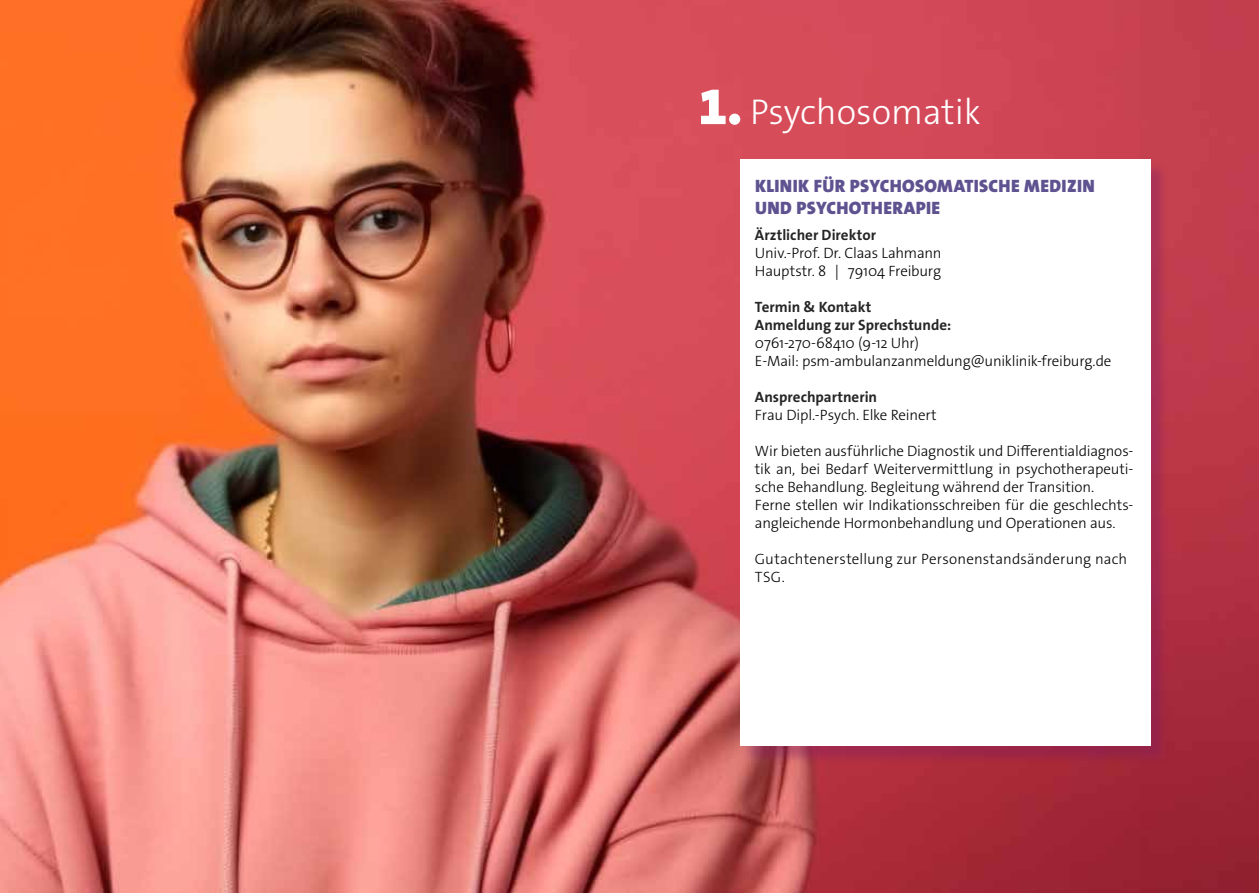
<style>
.page{position:relative;width:1259px;height:893px;background:#fff}
.page>*{position:absolute;margin:0;border:0;box-sizing:border-box;transform-origin:0 0}
.t1{font:300 36px "The Sans Os F";color:#fff}
.t2{font:900 18px/21.6px "The Sans Os F";letter-spacing:.02em;color:#5f5290}
.t3{font:300 15px/18px "The Sans Os F";letter-spacing:-.01em;color:#000}
.t4{font:700 15px/18px "The Sans Os F";color:#262626}
.t5{font:300 15px/18px "The Sans Os F";letter-spacing:.01em;color:#000}
.s1{font-weight:900;font-size:51px}
</style>
<div class="page">
<img style="left:0;top:0;width:1259px;height:893px">
<div style="left:742px;top:162px;width:427px;height:603px;background:#7c1a64;opacity:.36"></div>
<div style="left:740px;top:159px;width:410px;height:587px;background:#fff"></div>
<h1 class="t1" style="left:699px;top:89px;width:283px"><span class="s1">1.</span> Psychosomatik</h1>
<p class="t2" style="left:755px;top:175px;width:341px">KLINIK FÜR PSYCHOSOMATISCHE MEDIZIN<br>UND PSYCHOTHERAPIE</p>
<p class="t4" style="left:755px;top:226px;width:123px">Ärztlicher Direktor</p>
<p class="t3" style="left:755px;top:244px;width:188px">Univ.-Prof. Dr. Claas Lahmann<br>Hauptstr. 8 ↕ 79104 Freiburg</p>
<p class="t4" style="left:755px;top:298px;width:198px">Termin &amp; Kontakt<br>Anmeldung zur Sprechstunde:</p>
<p class="t3" style="left:755px;top:334px;width:358px">0761-270-68410 (9-12 Uhr)<br>E-Mail: psm-ambulanzanmeldung@uniklinik-freiburg.de</p>
<p class="t4" style="left:755px;top:388px;width:124px">Ansprechpartnerin</p>
<p class="t3" style="left:755px;top:406px;width:183px">Frau Dipl.-Psych. Elke Reinert</p>
<p class="t3" style="left:755px;top:442px;width:380px">Wir bieten ausführliche Diagnostik und Differentialdiagnos&shy;tik an, bei Bedarf Weitervermittlung in psychotherapeuti&shy;sche Behandlung. Begleitung während der Transition.<br>Ferne stellen wir Indikationsschreiben für die geschlechts&shy;angleichende Hormonbehandlung und Operationen aus.</p>
<p class="t5" style="left:755px;top:550px;width:374px">Gutachtenerstellung zur Personenstandsänderung nach<br>TSG.</p>
</div>
